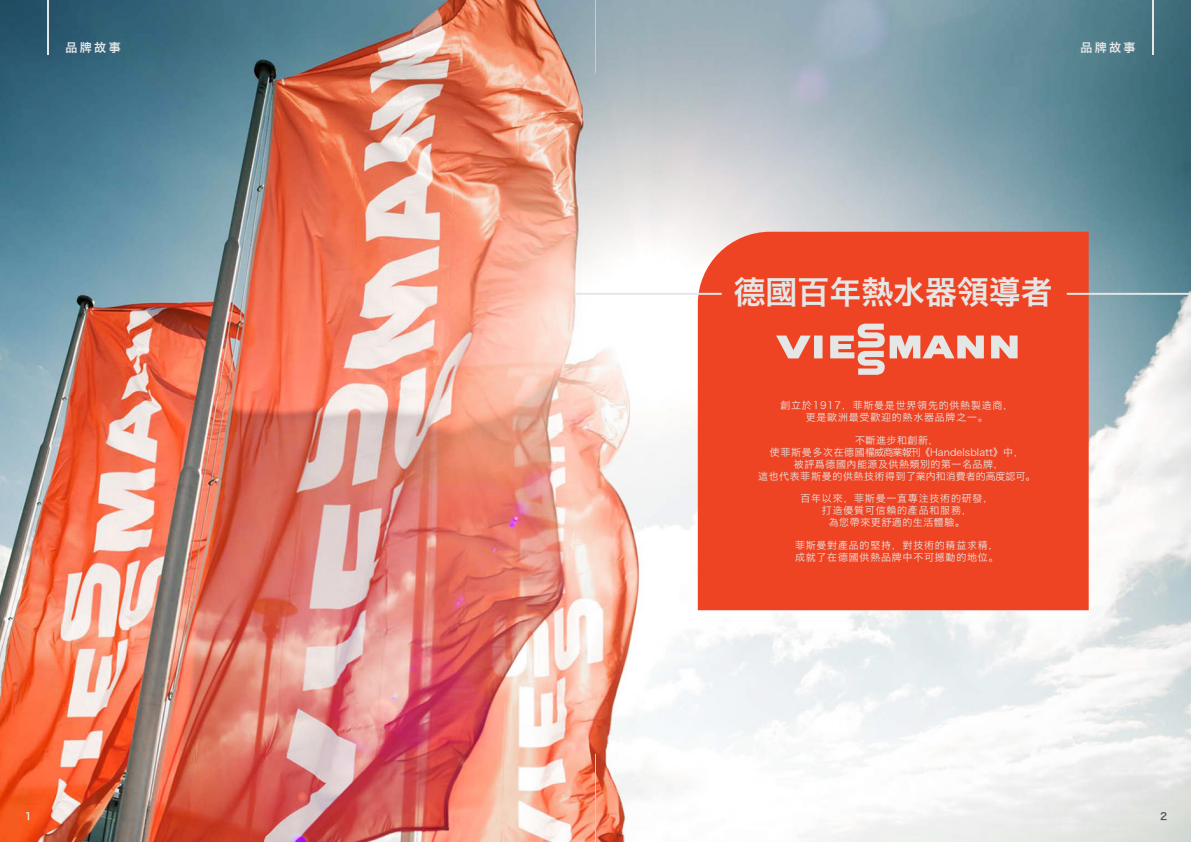
<style>
.page{position:relative;width:1191px;height:842px;background:#fff}
.page>*{position:absolute;margin:0;border:0;box-sizing:border-box;transform-origin:0 0}
.t1{font:31.9px "Hiragino Sans GB W6";color:#e5e6e6}
.t2{font:12px "Hiragino Sans GB W6";letter-spacing:.2em;color:#e5e6e6}
.t3{font:10px/12px "Hiragino Sans GB W3";letter-spacing:.075em;color:#e5e6e6;text-align:center}
.t4{font:10px/12px "Hiragino Sans GB W3";letter-spacing:.05em;color:#e5e6e6;text-align:center}
.t5{font:10px "Hiragino Sans GB W6";color:#e5e6e6}
.t6{font:10px "Hiragino Sans GB W6";color:#58595b}
</style>
<div class="page">
<img style="left:0;top:0;width:1191px;height:842px">
<div style="left:698px;top:232px;width:390px;height:378px;background:#ef4423"></div>
<svg style="left:776px;top:324px;width:241px;height:51px;background:#eb7861"></svg>
<hr style="left:1152px;top:0;width:1px;height:55px;background:#e5e6e6">
<hr style="left:575px;top:293px;width:146px;height:2px;background:#e5e6e6">
<hr style="left:1066px;top:293px;width:125px;height:2px;background:#e5e6e6">
<hr style="left:48px;top:0;width:1px;height:55px;background:#e5e6e6">
<hr style="left:595px;top:0;width:1px;height:73px;background:#cccccb">
<hr style="left:595px;top:754px;width:1px;height:88px;background:#cccccb">
<p class="t2" style="left:65px;top:39px;width:57px">品牌故事</p>
<p class="t2" style="left:1080px;top:39px;width:57px">品牌故事</p>
<h1 class="t1" style="left:733px;top:271px;width:320px">德國百年熱水器領導者</h1>
<p class="t3" style="left:780px;top:399px;width:234px">創立於1917，菲斯曼是世界領先的供熱製造商，更是歐洲最受歡迎的熱水器品牌之一。</p>
<p class="t4" style="left:758px;top:434px;width:279px">不斷進步和創新，<br>使菲斯曼多次在德國權威商業報刊《Handelsblatt》中，<br>被評爲德國內能源及供熱類別的第一名品牌，<br>這也代表菲斯曼的供熱技術得到了業内和消費者的高度認可。</p>
<p class="t3" style="left:800px;top:492px;width:194px">百年以來，菲斯曼一直專注技術的研發，打造優質可信賴的產品和服務，<br>為您帶來更舒適的生活體驗。</p>
<p class="t3" style="left:795px;top:539px;width:205px;text-align:left">菲斯曼對產品的堅持，對技術的精益求精，成就了在德國供熱品牌中不可撼動的地位。</p>
<p class="t5" style="left:25px;top:809px;width:9px">1</p>
<p class="t6" style="left:1160px;top:809px;width:9px">2</p>
</div>
